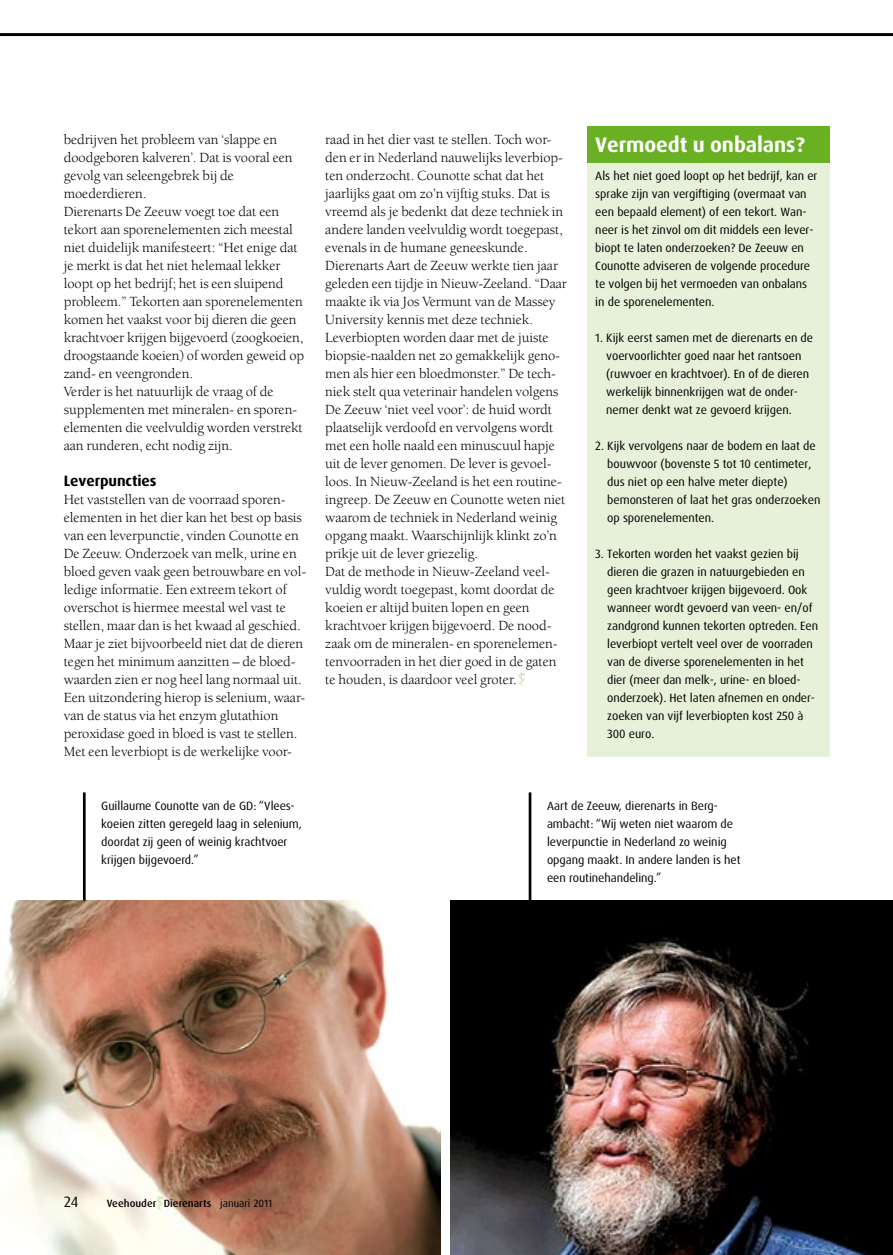
<style>
.page{position:relative;width:893px;height:1255px;background:#fff}
.page>*{position:absolute;margin:0;border:0;box-sizing:border-box;transform-origin:0 0}
.t1{font:700 21px "Dax OT";letter-spacing:-.005em;color:#fff}
.t2{font:700 15px "Dax OT";letter-spacing:-.005em;color:#000}
.t3{font:15px "Dax OT";color:#000}
.t4{font:14.4px/18px "Berkeley Std";letter-spacing:-.005em;color:#000}
.t5{font:12px/18px "Dax OT";letter-spacing:-.005em;color:#000}
.t6{font:500 10.5px "Dax OT";letter-spacing:.005em;color:#000}
.s1{font-weight:400}
</style>
<div class="page">
<img style="left:0;top:900px;width:441px;height:354px">
<img style="left:450px;top:900px;width:443px;height:354px">
<svg style="left:157px;top:1195px;width:7px;height:15px"></svg>
<svg style="left:518px;top:672px;width:7px;height:14px"></svg>
<hr style="left:0;top:33px;width:893px;height:3px;background:#000">
<hr style="left:83px;top:792px;width:3px;height:108px;background:#000">
<hr style="left:529px;top:792px;width:2px;height:108px;background:#000">
<div style="left:587px;top:126px;width:242px;height:630px;background:#e7f0d8"></div>
<div style="left:587px;top:126px;width:242px;height:36px;background:#6ab023"></div>
<p class="t4" style="left:64px;top:131px;width:242px">bedrijven het probleem van ‘slappe en doodgeboren kalveren’. Dat is vooral een gevolg van seleengebrek bij de moederdieren.<br>Dierenarts De Zeeuw voegt toe dat een tekort aan sporenelementen zich meestal niet duidelijk manifesteert: “Het enige dat je merkt is dat het niet helemaal lekker loopt op het bedrijf; het is een sluipend probleem.” Tekorten aan sporenelementen komen het vaakst voor bij dieren die geen krachtvoer krijgen bijgevoerd (zoogkoeien, droogstaande koeien) of worden geweid op zand- en veengronden.<br>Verder is het natuurlijk de vraag of de supplementen met mineralen- en sporen&shy;elementen die veelvuldig worden verstrekt aan runderen, echt nodig zijn.</p>
<p class="t2" style="left:64px;top:471px;width:94px">Leverpuncties</p>
<p class="t4" style="left:64px;top:491px;width:244px">Het vaststellen van de voorraad sporen&shy;elementen in het dier kan het best op basis van een leverpunctie, vinden Counotte en De Zeeuw. Onderzoek van melk, urine en bloed geven vaak geen betrouwbare en vol&shy;ledige informatie. Een extreem tekort of overschot is hiermee meestal wel vast te stellen, maar dan is het kwaad al geschied.<br>Maar je ziet bijvoorbeeld niet dat de dieren tegen het minimum aanzitten – de bloed&shy;waarden zien er nog heel lang normaal uit.<br>Een uitzondering hierop is selenium, waar&shy;van de status via het enzym glutathion peroxidase goed in bloed is vast te stellen.<br>Met een leverbiopt is de werkelijke voor-</p>
<p class="t4" style="left:325px;top:131px;width:243px">raad in het dier vast te stellen. Toch wor&shy;den er in Nederland nauwelijks leverbiop&shy;ten onderzocht. Counotte schat dat het jaarlijks gaat om zo’n vijftig stuks. Dat is vreemd als je bedenkt dat deze techniek in andere landen veelvuldig wordt toegepast, evenals in de humane geneeskunde.<br>Dierenarts Aart de Zeeuw werkte tien jaar geleden een tijdje in Nieuw-Zeeland. “Daar maakte ik via Jos Vermunt van de Massey University kennis met deze techniek.<br>Leverbiopten worden daar met de juiste biopsie-naalden net zo gemakkelijk geno&shy;men als hier een bloedmonster.” De tech&shy;niek stelt qua veterinair handelen volgens De Zeeuw ‘niet veel voor’: de huid wordt plaatselijk verdoofd en vervolgens wordt met een holle naald een minuscuul hapje uit de lever genomen. De lever is gevoel&shy;loos. In Nieuw-Zeeland is het een routine&shy;ingreep. De Zeeuw en Counotte weten niet waarom de techniek in Nederland weinig opgang maakt. Waarschijnlijk klinkt zo’n prikje uit de lever griezelig.<br>Dat de methode in Nieuw-Zeeland veel&shy;vuldig wordt toegepast, komt doordat de koeien er altijd buiten lopen en geen krachtvoer krijgen bijgevoerd. De nood&shy;zaak om de mineralen- en sporenelemen&shy;tenvoorraden in het dier goed in de gaten te houden, is daardoor veel groter.</p>
<h1 class="t1" style="left:595px;top:131px;width:211px">Vermoedt u onbalans?</h1>
<p class="t5" style="left:595px;top:167px;width:224px">Als het niet goed loopt op het bedrijf, kan er sprake zijn van vergiftiging (overmaat van een bepaald element) of een tekort. Wan&shy;neer is het zinvol om dit middels een lever&shy;biopt te laten onderzoeken? De Zeeuw en Counotte adviseren de volgende procedure te volgen bij het vermoeden van onbalans in de sporenelementen.</p>
<p class="t5" style="left:606px;top:329px;width:208px;text-indent:-11px">1. Kijk eerst samen met de dierenarts en de voervoorlichter goed naar het rantsoen (ruwvoer en krachtvoer). En of de dieren werkelijk binnenkrijgen wat de onder&shy;nemer denkt wat ze gevoerd krijgen.</p>
<p class="t5" style="left:607px;top:437px;width:215px;text-indent:-12px">2. Kijk vervolgens naar de bodem en laat de bouwvoor (bovenste 5 tot 10 centimeter, dus niet op een halve meter diepte) bemonsteren of laat het gras onderzoeken op sporenelementen.</p>
<p class="t5" style="left:607px;top:545px;width:212px;text-indent:-12px">3. Tekorten worden het vaakst gezien bij dieren die grazen in natuurgebieden en geen krachtvoer krijgen bijgevoerd. Ook wanneer wordt gevoerd van veen- en/of zandgrond kunnen tekorten optreden. Een leverbiopt vertelt veel over de voorraden van de diverse sporenelementen in het dier (meer dan melk-, urine- en bloed&shy;onderzoek). Het laten afnemen en onder&shy;zoeken van vijf leverbiopten kost 250 à 300 euro.</p>
<p class="t5" style="left:101px;top:797px;width:202px">Guillaume Counotte van de GD: “Vlees&shy;koeien zitten geregeld laag in selenium, doordat zij geen of weinig krachtvoer krijgen bijgevoerd.”</p>
<p class="t5" style="left:547px;top:797px;width:195px">Aart de Zeeuw, dierenarts in Berg&shy;ambacht: “Wij weten niet waarom de leverpunctie in Nederland zo weinig opgang maakt. I n andere landen is het een routinehandeling.”</p>
<p class="t3" style="left:64px;top:1191px;width:16px">24</p>
<p class="t6" style="left:107px;top:1196px;width:167px">Veehouder Dierenarts <span class="s1">januari 2011</span></p>
</div>
